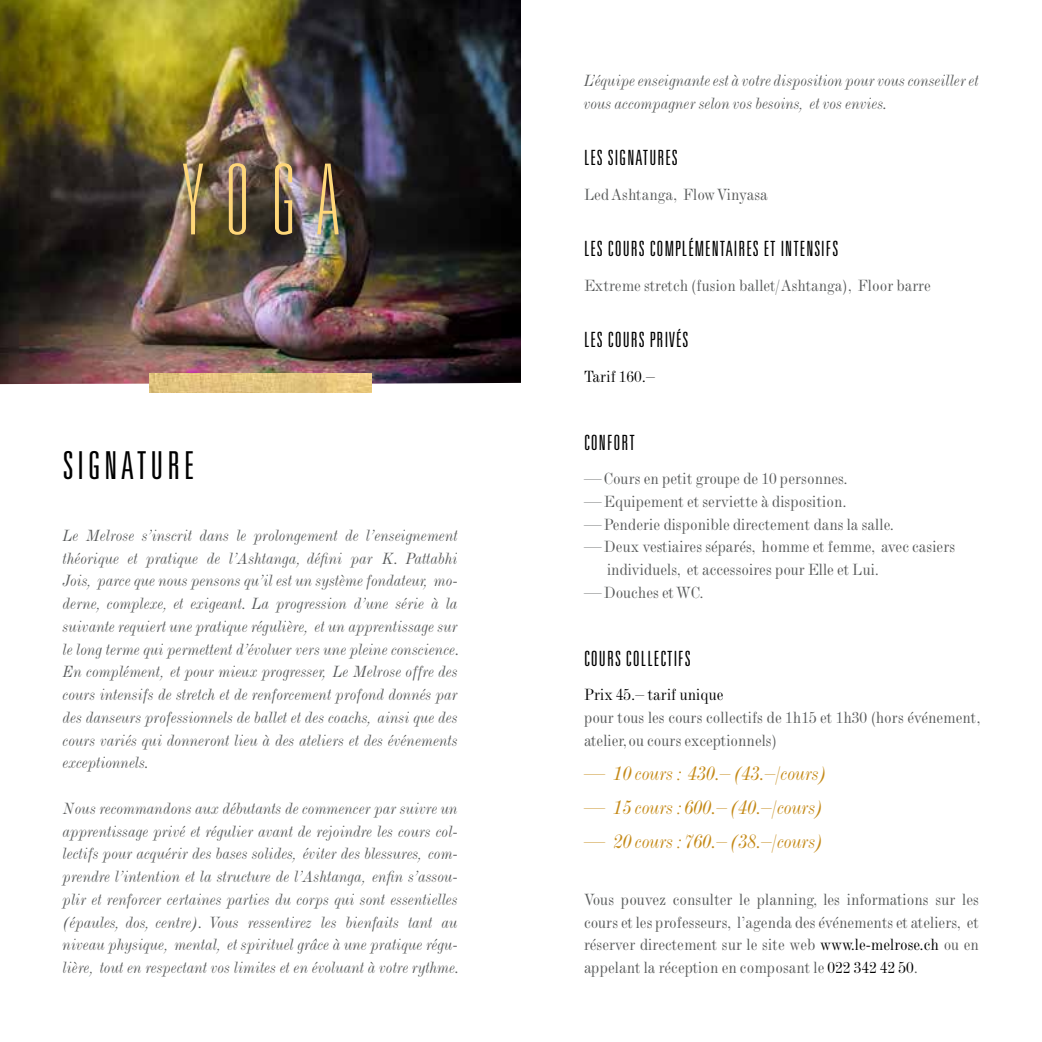
<style>
.page{position:relative;width:1042px;height:1042px;background:#fff}
.page>*{position:absolute;margin:0;border:0;box-sizing:border-box;transform-origin:0 0}
.t1{font:100 ultra-condensed 98px "Univers LT Std";color:#ffd779}
.t2{font:38.5px "Univers LTCYR 49 Light Ult Cond";letter-spacing:.1em;color:#000}
.t3{font:21px "Univers LTCYR 49 Light Ult Cond";letter-spacing:.05em;color:#000}
.t4{font:italic condensed 21px "Modern MT Std";letter-spacing:-.01em;color:#c58a18}
.t5{font:italic condensed 17.5px/22.8px "Modern MT Std";color:#595b5b;text-align:justify}
.t6{font:condensed 17.5px/22.8px "Modern MT Std";color:#595b5b}
.t7{font:condensed 17.5px "Modern MT Std";color:#000}
.s1{font-style:normal}
.s2{color:#000}
</style>
<div class="page">
<img style="left:0;top:0;width:521px;height:384px">
<img style="left:150px;top:373px;width:221px;height:20px">
<h1 class="t1" style="left:183px;top:150px;width:156px">YOGA</h1>
<h2 class="t2" style="left:63px;top:443px;width:132px">SIGNATURE</h2>
<p class="t5" style="left:63px;top:524px;width:398px">Le Melrose s’inscrit dans le prolongement de l’enseignement théorique et pratique de l’Ashtanga, défini par K. Pattabhi Jois, parce que nous pensons qu’il est un système fondateur, mo&shy;derne, complexe, et exigeant. La progression d’une série à la suivante requiert une pratique régulière, et un apprentissage sur le long terme qui permettent d’évoluer vers une pleine conscience.<br>En complément, et pour mieux progresser, Le Melrose offre des cours intensifs de stretch et de renforcement profond donnés par des danseurs professionnels de ballet et des coachs, ainsi que des cours variés qui donneront lieu à des ateliers et des événements exceptionnels.</p>
<p class="t5" style="left:63px;top:797px;width:398px">Nous recommandons aux débutants de commencer par suivre un apprentissage privé et régulier avant de rejoindre les cours col&shy;lectifs pour acquérir des bases solides, éviter des blessures, com&shy;prendre l’intention et la structure de l’Ashtanga, enfin s’assou&shy;plir et renforcer certaines parties du corps qui sont essentielles (épaules, dos, centre). Vous ressentirez les bienfaits tant au niveau physique, mental, et spirituel grâce à une pratique régu&shy;lière, tout en respectant vos limites et en évoluant à votre rythme.</p>
<p class="t5" style="left:584px;top:69px;width:396px">L’équipe enseignante est à votre disposition pour vous conseiller et vous accompagner selon vos besoins, et vos envies.</p>
<p class="t3" style="left:584px;top:146px;width:95px">LES SIGNATURES</p>
<p class="t6" style="left:584px;top:183px;width:185px">Led Ashtanga, Flow Vinyasa</p>
<p class="t3" style="left:584px;top:237px;width:256px">LES COURS COMPLÉMENTAIRES ET INTENSIFS</p>
<p class="t6" style="left:584px;top:274px;width:348px">Extreme stretch (fusion ballet/Ashtanga), Floor barre</p>
<p class="t3" style="left:584px;top:328px;width:106px">LES COURS PRIVÉS</p>
<p class="t7" style="left:584px;top:366px;width:72px">Tarif 160.–</p>
<p class="t3" style="left:584px;top:430px;width:53px">CONFORT</p>
<p class="t6" style="left:584px;top:467px;width:265px">—Cours en petit groupe de 10 personnes.</p>
<p class="t6" style="left:584px;top:490px;width:264px">—Equipement et serviette à disposition.</p>
<p class="t6" style="left:584px;top:513px;width:311px">—Penderie disponible directement dans la salle.</p>
<p class="t6" style="left:584px;top:535px;width:373px">—Deux vestiaires séparés, homme et femme, avec casiers</p>
<p class="t6" style="left:607px;top:558px;width:274px">individuels, et accessoires pour Elle et Lui.</p>
<p class="t6" style="left:584px;top:581px;width:121px">—Douches et WC.</p>
<p class="t3" style="left:584px;top:646px;width:108px">COURS COLLECTIFS</p>
<p class="t7" style="left:584px;top:685px;width:141px">Prix 45.– tarif unique</p>
<p class="t6" style="left:584px;top:706px;width:398px">pour tous les cours collectifs de 1h15 et 1h30 (hors événement, atelier, ou cours exceptionnels)</p>
<p class="t4" style="left:584px;top:761px;width:245px"><span class="s1">—</span> 10 cours : 430.– (43.–/cours)</p>
<p class="t4" style="left:584px;top:796px;width:241px"><span class="s1">—</span> 15 cours : 600.– (40.–/cours)</p>
<p class="t4" style="left:584px;top:830px;width:241px"><span class="s1">—</span> 20 cours : 760.– (38.–/cours)</p>
<p class="t6" style="left:584px;top:888px;width:396px;text-align:justify">Vous pouvez consulter le planning, les informations sur les cours et les professeurs, l’agenda des événements et ateliers, et réserver directement sur le site web <span class="s2">www.le-melrose.ch</span> ou en appelant la réception en composant le <span class="s2">022 342 42 50</span>.</p>
</div>
